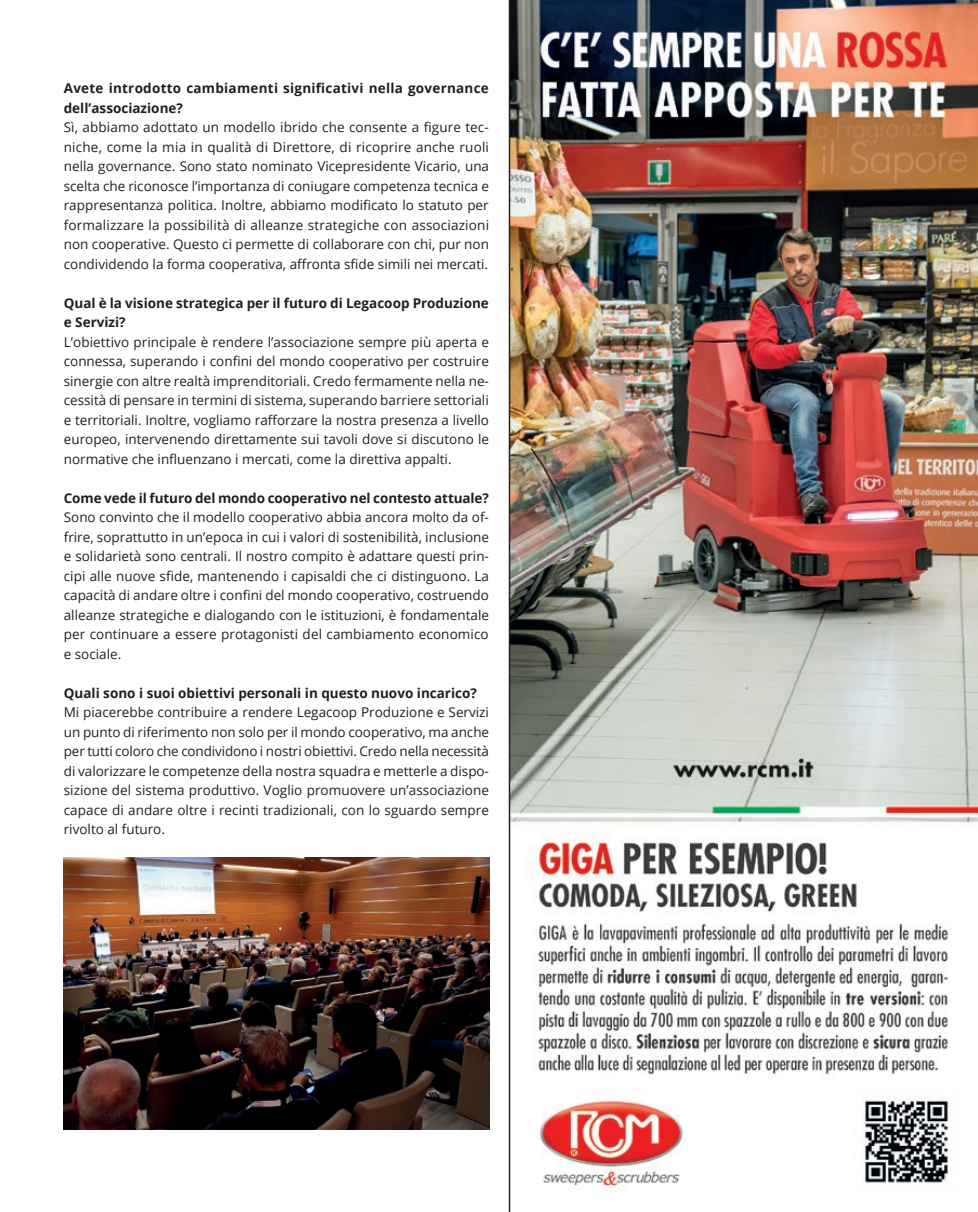
<style>
.page{position:relative;width:978px;height:1212px;background:#fff}
.page>*{position:absolute;margin:0;border:0;box-sizing:border-box;transform-origin:0 0}
.testo_GSA{font:13.5px/19.5px "Open Sans";color:#231f20;text-align:justify}
.testo_GSA-2{font:700 13.5px/19.5px "Open Sans";color:#231f20}
.testo_GSA-3{font:700 13.5px/19.5px "Open Sans";letter-spacing:.02em;color:#231f20}
</style>
<div class="page">
<img style="left:64px;top:857px;width:425px;height:272px">
<img style="left:509px;top:0;width:469px;height:1212px">
<p class="testo_GSA-3" style="left:64px;top:78px;width:427px">Avete introdotto cambiamenti significativi nella governance dell’associazione?</p>
<p class="testo_GSA" style="left:64px;top:117px;width:427px">Sì, abbiamo adottato un modello ibrido che consente a figure tec&shy;niche, come la mia in qualità di Direttore, di ricoprire anche ruoli nella governance. Sono stato nominato Vicepresidente Vicario, una scelta che riconosce l’importanza di coniugare competenza tecnica e rappresentanza politica. Inoltre, abbiamo modificato lo statuto per formalizzare la possibilità di alleanze strategiche con associazioni non cooperative. Questo ci permette di collaborare con chi, pur non condividendo la forma cooperativa, affronta sfide simili nei mercati.</p>
<p class="testo_GSA-2" style="left:64px;top:293px;width:427px">Qual è la visione strategica per il futuro di Legacoop Produzione e Servizi?</p>
<p class="testo_GSA" style="left:64px;top:332px;width:427px">L’obiettivo principale è rendere l’associazione sempre più aperta e connessa, superando i confini del mondo cooperativo per costruire sinergie con altre realtà imprenditoriali. Credo fermamente nella ne&shy;cessità di pensare in termini di sistema, superando barriere settoriali e territoriali. Inoltre, vogliamo rafforzare la nostra presenza a livello europeo, intervenendo direttamente sui tavoli dove si discutono le normative che influenzano i mercati, come la direttiva appalti.</p>
<p class="testo_GSA-2" style="left:64px;top:488px;width:427px">Come vede il futuro del mondo cooperativo nel contesto attuale?</p>
<p class="testo_GSA" style="left:64px;top:507px;width:427px">Sono convinto che il modello cooperativo abbia ancora molto da of&shy;frire, soprattutto in un’epoca in cui i valori di sostenibilità, inclusione e solidarietà sono centrali. Il nostro compito è adattare questi prin&shy;cipi alle nuove sfide, mantenendo i capisaldi che ci distinguono. La capacità di andare oltre i confini del mondo cooperativo, costruendo alleanze strategiche e dialogando con le istituzioni, è fondamentale per continuare a essere protagonisti del cambiamento economico e sociale.</p>
<p class="testo_GSA-2" style="left:64px;top:683px;width:415px">Quali sono i suoi obiettivi personali in questo nuovo incarico?</p>
<p class="testo_GSA" style="left:64px;top:702px;width:427px">Mi piacerebbe contribuire a rendere Legacoop Produzione e Servizi un punto di riferimento non solo per il mondo cooperativo, ma anche per tutti coloro che condividono i nostri obiettivi. Credo nella necessità di valorizzare le competenze della nostra squadra e metterle a dispo&shy;sizione del sistema produttivo. Voglio promuovere un’associazione capace di andare oltre i recinti tradizionali, con lo sguardo sempre rivolto al futuro.</p>
</div>
